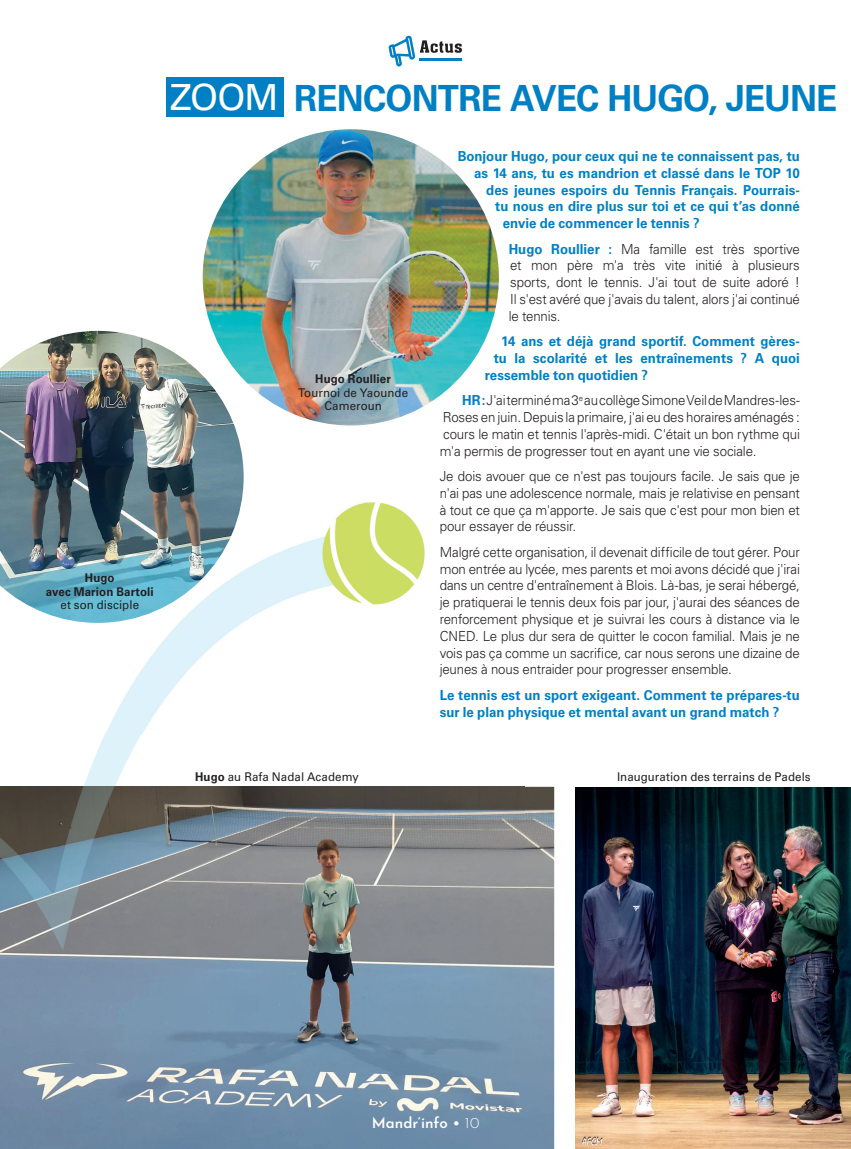
<style>
.page{position:relative;width:851px;height:1149px;background:#fff}
.page>*{position:absolute;margin:0;border:0;box-sizing:border-box;transform-origin:0 0}
.t1{font:700 36px "Univers LT Std";letter-spacing:-.025em;color:#0080c4;scale:.96 1}
.t2{font:600 15px "Josefin Sans";letter-spacing:-.005em;color:#fff}
.t3{font:300 13.8px/16.8px "Univers LT Std";letter-spacing:-.015em;color:#231f20;text-align:justify;scale:.96 1}
.t4{font:700 13.8px/16.8px "Univers LT Std";color:#0080c4;scale:.96 1}
.t5{font:12px/13.5px "Univers LT Std";letter-spacing:.005em;color:#231f20;text-align:center;scale:.96 1}
.t6{font:700 12px/13.5px "Univers LT Std";letter-spacing:.01em;color:#231f20;text-align:center;scale:.96 1}
.s1{font-weight:400;color:#fff}
.s2{font-weight:700;color:#0080c4}
.s3{font-weight:700}
.s4{font-weight:300}
</style>
<div class="page">
<img style="left:0;top:786px;width:554px;height:362px">
<img style="left:0;top:35px;width:524px;height:973px">
<img style="left:388px;top:36px;width:27px;height:30px">
<img style="left:419px;top:59px;width:42px;height:1px">
<img style="left:420px;top:40px;width:42px;height:13px">
<img style="left:575px;top:787px;width:275px;height:361px">
<img style="left:203px;top:129px;width:296px;height:296px;border-radius:148px">
<img style="left:0;top:331px;width:243px;height:291px">
<div style="left:166px;top:78px;width:117px;height:39px;background:#0080c4"></div>
<p class="t6" style="left:46px;top:571px;width:114px">Hugo<br>avec Marion Bartoli</p>
<p class="t5" style="left:60px;top:598px;width:83px">et son disciple</p>
<h1 class="t1" style="left:170px;top:77px;width:696px"><span class="s1">ZOOM</span> RENCONTRE AVEC HUGO, JEUNE</h1>
<p class="t6" style="left:315px;top:372px;width:80px">Hugo Roullier</p>
<p class="t5" style="left:298px;top:385px;width:116px">Tournoi de Yaounde<br>Cameroun</p>
<p class="t4" style="left:457px;top:148px;width:358px">Bonjour Hugo, pour ceux qui ne te connaissent pas, tu</p>
<p class="t4" style="left:474px;top:165px;width:341px">as 14 ans, tu es mandrion et classé dans le TOP 10</p>
<p class="t4" style="left:486px;top:181px;width:328px">des jeunes espoirs du Tennis Français. Pourrais-</p>
<p class="t4" style="left:495px;top:198px;width:319px">tu nous en dire plus sur toi et ce qui t’as donné</p>
<p class="t4" style="left:502px;top:215px;width:207px">envie de commencer le tennis ?</p>
<p class="t3" style="left:508px;top:240px;width:305px"><span class="s2">Hugo Roullier :</span> Ma famille est très sportive et mon père m'a très vite initié à plusieurs sports, dont le tennis. J'ai tout de suite adoré !<br>Il s'est avéré que j'avais du talent, alors j'ai continué le tennis.</p>
<p class="t4" style="left:501px;top:333px;width:312px">14 ans et déjà grand sportif. Comment gères-</p>
<p class="t4" style="left:493px;top:350px;width:320px">tu la scolarité et les entraînements ? A quoi</p>
<p class="t4" style="left:484px;top:366px;width:172px">ressemble ton quotidien ?</p>
<p class="t3" style="left:439px;top:392px;width:377px;text-indent:22px"><span class="s2">HR :</span>J'ai terminé ma 3<sup>e</sup> au collège Simone Veil de Mandres-les-Roses en juin. Depuis la primaire, j'ai eu des horaires aménagés : cours le matin et tennis l'après-midi. C'était un bon rythme qui m'a permis de progresser tout en ayant une vie sociale.</p>
<p class="t3" style="left:439px;top:467px;width:377px">Je dois avouer que ce n'est pas toujours facile. Je sais que je n'ai pas une adolescence normale, mais je relativise en pensant à tout ce que ça m'apporte. Je sais que c'est pour mon bien et pour essayer de réussir.</p>
<p class="t3" style="left:439px;top:543px;width:377px">Malgré cette organisation, il devenait difficile de tout gérer. Pour mon entrée au lycée, mes parents et moi avons décidé que j'irai dans un centre d'entraînement à Blois. Là-bas, je serai hébergé, je pratiquerai le tennis deux fois par jour, j'aurai des séances de renforcement physique et je suivrai les cours à distance via le CNED. Le plus dur sera de quitter le cocon familial. Mais je ne vois pas ça comme un sacrifice, car nous serons une dizaine de jeunes à nous entraider pour progresser ensemble.</p>
<p class="t4" style="left:439px;top:686px;width:376px">Le tennis est un sport exigeant. Comment te prépares-tu sur le plan physique et mental avant un grand match ?</p>
<p class="t5" style="left:195px;top:769px;width:172px"><span class="s3">Hugo</span> au Rafa Nadal Academy</p>
<p class="t5" style="left:617px;top:769px;width:203px">Inauguration des terrains de Padels</p>
<p class="t2" style="left:371px;top:1109px;width:109px">Mandr’info • <span class="s4">10</span></p>
</div>
